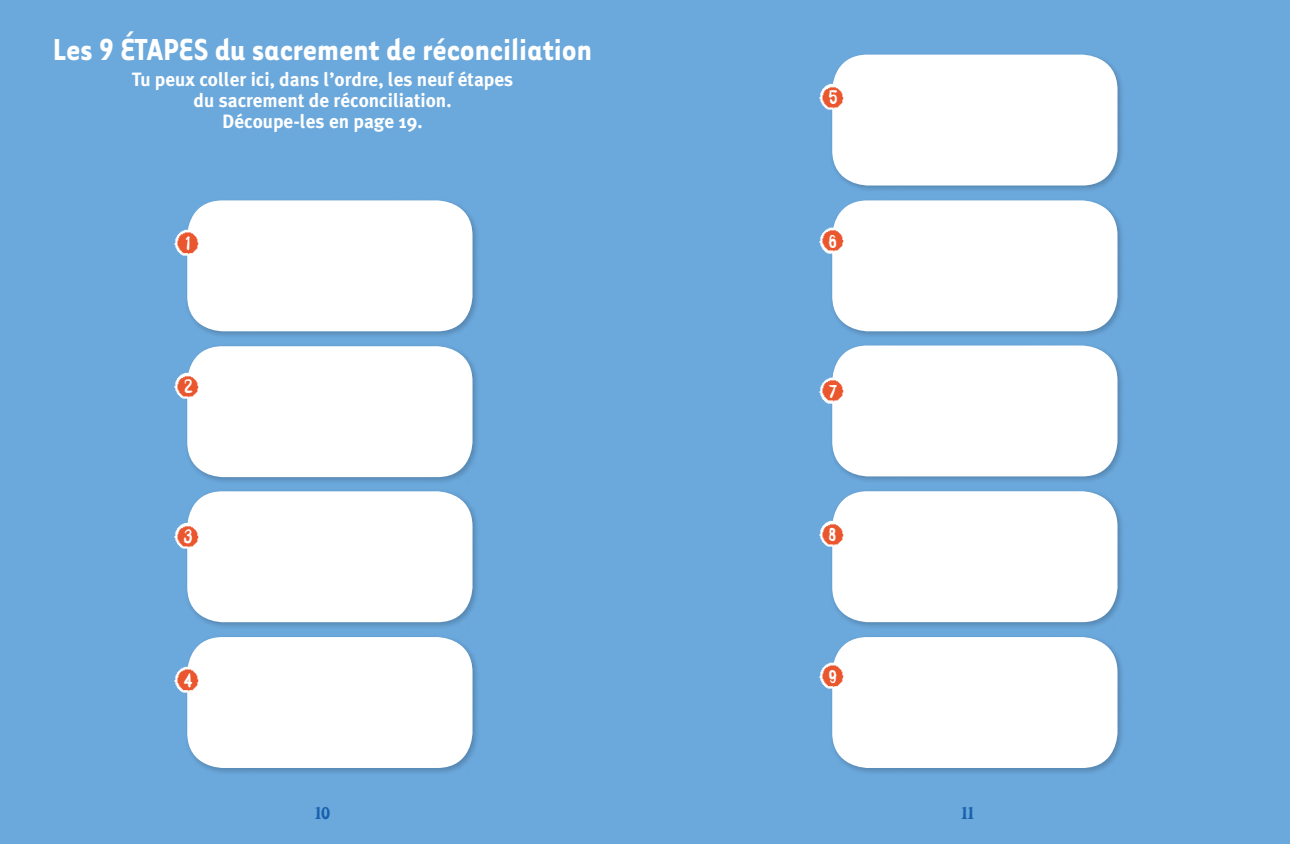
<style>
.page{position:relative;width:1290px;height:844px;background:#fff}
.page>*{position:absolute;margin:0;border:0;box-sizing:border-box;transform-origin:0 0}
.t1{font:700 35px "Tarzana Narrow";color:#fff}
.t2{font:700 19.25px/21px "Meta Plus";color:#fff;text-align:center}
.t3{font:17.5px "Putain";color:#1961ac}
.t4{font:17.32px "Victor Vector";color:#fff}
</style>
<div class="page">
<div style="left:0;top:0;width:1290px;height:843px;background:#6ba8dc"></div>
<div style="left:830px;top:635px;width:295px;height:140px;background:#000;opacity:.2"></div>
<div style="left:832px;top:637px;width:285px;height:130px;background:#fff;border-radius:35px"></div>
<div style="left:830px;top:489px;width:295px;height:140px;background:#000;opacity:.2"></div>
<div style="left:832px;top:491px;width:285px;height:131px;background:#fff;border-radius:35px"></div>
<div style="left:185px;top:635px;width:295px;height:140px;background:#000;opacity:.2"></div>
<div style="left:187px;top:637px;width:285px;height:130px;background:#fff;border-radius:35px"></div>
<div style="left:185px;top:489px;width:295px;height:140px;background:#000;opacity:.2"></div>
<div style="left:187px;top:491px;width:285px;height:131px;background:#fff;border-radius:35px"></div>
<div style="left:185px;top:344px;width:295px;height:140px;background:#000;opacity:.2"></div>
<div style="left:187px;top:346px;width:285px;height:131px;background:#fff;border-radius:35px"></div>
<div style="left:185px;top:198px;width:295px;height:140px;background:#000;opacity:.2"></div>
<div style="left:187px;top:200px;width:285px;height:131px;background:#fff;border-radius:35px"></div>
<img style="left:175px;top:229px;width:24px;height:33px">
<img style="left:175px;top:372px;width:24px;height:33px">
<img style="left:175px;top:665px;width:24px;height:34px">
<img style="left:175px;top:522px;width:24px;height:33px">
<div style="left:830px;top:343px;width:295px;height:140px;background:#000;opacity:.2"></div>
<div style="left:832px;top:345px;width:285px;height:131px;background:#fff;border-radius:35px"></div>
<div style="left:830px;top:198px;width:295px;height:140px;background:#000;opacity:.2"></div>
<div style="left:832px;top:200px;width:285px;height:131px;background:#fff;border-radius:35px"></div>
<div style="left:830px;top:53px;width:295px;height:140px;background:#000;opacity:.2"></div>
<div style="left:832px;top:55px;width:285px;height:130px;background:#fff;border-radius:35px"></div>
<img style="left:820px;top:661px;width:24px;height:33px">
<img style="left:820px;top:83px;width:24px;height:33px">
<img style="left:820px;top:226px;width:24px;height:34px">
<img style="left:820px;top:376px;width:24px;height:34px">
<img style="left:820px;top:520px;width:24px;height:33px">
<h1 class="t1" style="left:53px;top:27px;width:83px">Les 9 étapes</h1>
<h1 class="t1" style="left:215px;top:27px;width:379px">du sacrement de réconciliation</h1>
<p class="t2" style="left:132px;top:68px;width:383px">Tu peux coller ici, dans l’ordre, les neuf étapes du sacrement de réconciliation.<br>Découpe-les en page 19.</p>
<p class="t4" style="left:829px;top:90px;width:10px">5</p>
<p class="t4" style="left:186px;top:236px;width:6px">1</p>
<p class="t4" style="left:829px;top:233px;width:9px">6</p>
<p class="t4" style="left:185px;top:379px;width:9px">2</p>
<p class="t4" style="left:829px;top:383px;width:9px">7</p>
<p class="t4" style="left:184px;top:529px;width:10px">3</p>
<p class="t4" style="left:829px;top:527px;width:8px">8</p>
<p class="t4" style="left:184px;top:672px;width:10px">4</p>
<p class="t4" style="left:829px;top:668px;width:9px">9</p>
<p class="t3" style="left:315px;top:803px;width:17px">10</p>
<p class="t3" style="left:961px;top:803px;width:14px">11</p>
</div>
